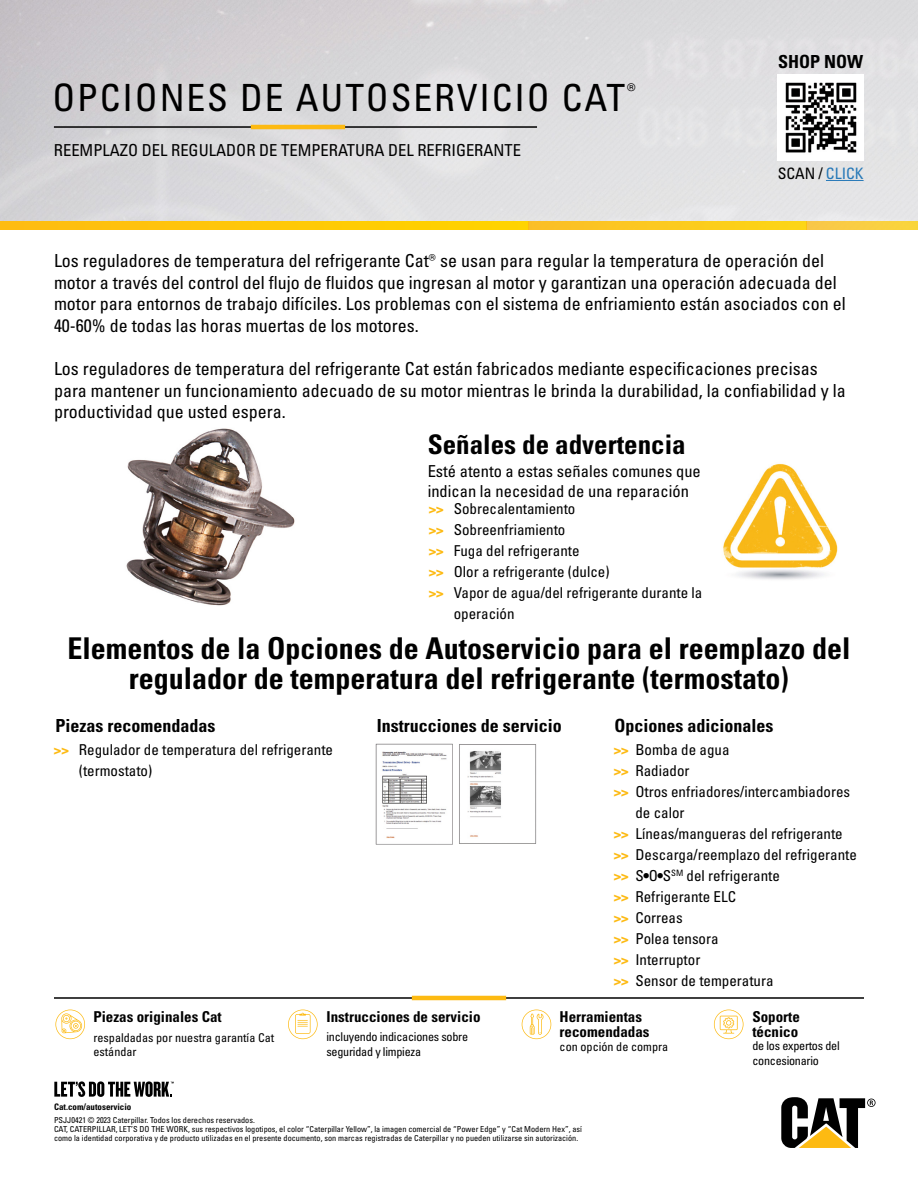
<style>
.page{position:relative;width:918px;height:1188px;background:#fff}
.page>*{position:absolute;margin:0;border:0;box-sizing:border-box;transform-origin:0 0}
.t1{font:condensed 37.5px "Univers LTCYR 57";letter-spacing:.05em;color:#000}
.t2{font:30px/30px "Univers LTCYR 67 Bold Cond";color:#000;text-align:center}
.t3{font:27px "Univers LTCYR 67 Bold Cond";color:#000}
.t4{font:condensed 18px/21.6px "Univers LTCYR 57";color:#000}
.t5{font:18px "Univers LTCYR 67 Bold Cond";color:#000}
.t6{font:condensed 16.5px/19.8px "Univers LTCYR 57";color:#000}
.t7{font:condensed 15.75px "Univers LTCYR 57";color:#000}
.t8{font:condensed 15px/21px "Univers LTCYR 57";color:#000}
.t9{font:15px/15px "Univers LTCYR 67 Bold Cond";color:#000}
.t10{font:condensed 12.15px/14.5px "Univers LTCYR 57";letter-spacing:-.02em;color:#000}
.t11{font:condensed 12.15px/14.5px "Univers LTCYR 57";color:#000}
.t12{font:9px "Univers LTCYR 67 Bold Cond";color:#000}
.t13{font:condensed 8.25px/9px "Univers LTCYR 57";color:#000}
.s1{color:#2779b8}
.s2{font-family:"Univers LTCYR 67 Bold Cond";font-stretch:normal;color:#fdba12}
</style>
<div class="page">
<div style="left:0;top:221px;width:528px;height:9px;background:#ffc808"></div>
<div style="left:528px;top:221px;width:278px;height:9px;background:#fcca1f"></div>
<div style="left:806px;top:221px;width:112px;height:9px;background:#f9ce43"></div>
<svg style="left:781px;top:1097px;width:95px;height:51px"></svg>
<svg style="left:54px;top:1081px;width:120px;height:16px"></svg>
<img style="left:126px;top:428px;width:169px;height:178px">
<img style="left:375px;top:743px;width:162px;height:101px">
<img style="left:723px;top:463px;width:115px;height:117px">
<hr style="left:54px;top:997px;width:810px;height:2px;background:#000">
<hr style="left:412px;top:996px;width:94px;height:4px;background:#fdba12">
<hr style="left:54px;top:126px;width:483px;height:2px;background:#000">
<hr style="left:251px;top:125px;width:94px;height:4px;background:#fdba12">
<svg style="left:55px;top:1010px;width:30px;height:29px"></svg>
<svg style="left:288px;top:1010px;width:30px;height:29px"></svg>
<svg style="left:522px;top:1010px;width:29px;height:29px"></svg>
<svg style="left:714px;top:1010px;width:30px;height:29px"></svg>
<hr style="left:826px;top:180px;width:38px;height:1px;background:#2779b8">
<img style="left:785px;top:82px;width:72px;height:71px">
<h1 class="t1" style="left:52px;top:74px;width:585px">OPCIONES DE AUTOSERVICIO CAT<sup>®</sup></h1>
<p class="t6" style="left:54px;top:140px;width:469px">REEMPLAZO DEL REGULADOR DE TEMPERATURA DEL REFRIGERANTE</p>
<p class="t5" style="left:778px;top:51px;width:87px">SHOP NOW</p>
<p class="t7" style="left:778px;top:163px;width:87px">SCAN / <span class="s1">CLICK</span></p>
<p class="t4" style="left:54px;top:249px;width:793px">Los reguladores de temperatura del refrigerante Cat® se usan para regular la temperatura de operación del motor a través del control del flujo de fluidos que ingresan al motor y garantizan una operación adecuada del motor para entornos de trabajo difíciles. Los problemas con el sistema de enfriamiento están asociados con el 40-60% de todas las horas muertas de los motores.</p>
<p class="t4" style="left:54px;top:357px;width:793px">Los reguladores de temperatura del refrigerante Cat están fabricados mediante especificaciones precisas para mantener un funcionamiento adecuado de su motor mientras le brinda la durabilidad, la confiabilidad y la productividad que usted espera.</p>
<h3 class="t3" style="left:428px;top:427px;width:259px">Señales de advertencia</h3>
<p class="t6" style="left:428px;top:461px;width:275px">Esté atento a estas señales comunes que indican la necesidad de una reparación</p>
<p class="t8" style="left:429px;top:498px;width:148px"><span class="s2">&gt;&gt;</span> Sobrecalentamiento</p>
<p class="t8" style="left:429px;top:519px;width:138px"><span class="s2">&gt;&gt;</span> Sobreenfriamiento</p>
<p class="t8" style="left:429px;top:540px;width:152px"><span class="s2">&gt;&gt;</span> Fuga del refrigerante</p>
<p class="t8" style="left:429px;top:561px;width:182px"><span class="s2">&gt;&gt;</span> Olor a refrigerante (dulce)</p>
<p class="t8" style="left:429px;top:582px;width:275px"><span class="s2">&gt;&gt;</span> Vapor de agua/del refrigerante durante la</p>
<p class="t8" style="left:454px;top:603px;width:62px">operación</p>
<h2 class="t2" style="left:67px;top:633px;width:785px">Elementos de la Opciones de Autoservicio para el reemplazo del regulador de temperatura del refrigerante (termostato)</h2>
<p class="t5" style="left:55px;top:715px;width:161px">Piezas recomendadas</p>
<p class="t5" style="left:615px;top:715px;width:160px">Opciones adicionales</p>
<p class="t5" style="left:377px;top:715px;width:186px">Instrucciones de servicio</p>
<p class="t8" style="left:79px;top:739px;width:256px;text-indent:-25px"><span class="s2">&gt;&gt;</span> Regulador de temperatura del refrigerante (termostato)</p>
<p class="t8" style="left:614px;top:739px;width:117px"><span class="s2">&gt;&gt;</span> Bomba de agua</p>
<p class="t8" style="left:614px;top:760px;width:77px"><span class="s2">&gt;&gt;</span> Radiador</p>
<p class="t8" style="left:614px;top:781px;width:238px"><span class="s2">&gt;&gt;</span> Otros enfriadores/intercambiadores</p>
<p class="t8" style="left:635px;top:802px;width:51px">de calor</p>
<p class="t8" style="left:614px;top:823px;width:231px"><span class="s2">&gt;&gt;</span> Líneas/mangueras del refrigerante</p>
<p class="t8" style="left:614px;top:844px;width:245px"><span class="s2">&gt;&gt;</span> Descarga/reemplazo del refrigerante</p>
<p class="t8" style="left:614px;top:865px;width:168px"><span class="s2">&gt;&gt;</span> S•O•S<sup>SM</sup> del refrigerante</p>
<p class="t8" style="left:614px;top:886px;width:124px"><span class="s2">&gt;&gt;</span> Refrigerante ELC</p>
<p class="t8" style="left:614px;top:907px;width:71px"><span class="s2">&gt;&gt;</span> Correas</p>
<p class="t8" style="left:614px;top:928px;width:106px"><span class="s2">&gt;&gt;</span> Polea tensora</p>
<p class="t8" style="left:614px;top:949px;width:88px"><span class="s2">&gt;&gt;</span> Interruptor</p>
<p class="t8" style="left:614px;top:970px;width:161px"><span class="s2">&gt;&gt;</span> Sensor de temperatura</p>
<p class="t9" style="left:752px;top:1008px;width:49px">Soporte técnico</p>
<p class="t9" style="left:93px;top:1008px;width:130px">Piezas originales Cat</p>
<p class="t9" style="left:327px;top:1008px;width:156px">Instrucciones de servicio</p>
<p class="t9" style="left:560px;top:1008px;width:91px">Herramientas recomendadas</p>
<p class="t10" style="left:327px;top:1029px;width:143px">incluyendo indicaciones sobre seguridad y limpieza</p>
<p class="t11" style="left:560px;top:1039px;width:110px">con opción de compra</p>
<p class="t10" style="left:752px;top:1038px;width:89px">de los expertos del concesionario</p>
<p class="t11" style="left:93px;top:1030px;width:182px">respaldadas por nuestra garantía Cat estándar</p>
<p class="t12" style="left:54px;top:1101px;width:79px">Cat.com/autoservicio</p>
<p class="t13" style="left:54px;top:1116px;width:529px">PSJJ0421 © 2023 Caterpillar. Todos los derechos reservados.<br>CAT, CATERPILLAR, LET’S DO THE WORK, sus respectivos logotipos, el color “Caterpillar Yellow”, la imagen comercial de “Power Edge” y “Cat Modern Hex”, así como la identidad corporativa y de producto utilizadas en el presente documento, son marcas registradas de Caterpillar y no pueden utilizarse sin autorización.</p>
</div>
